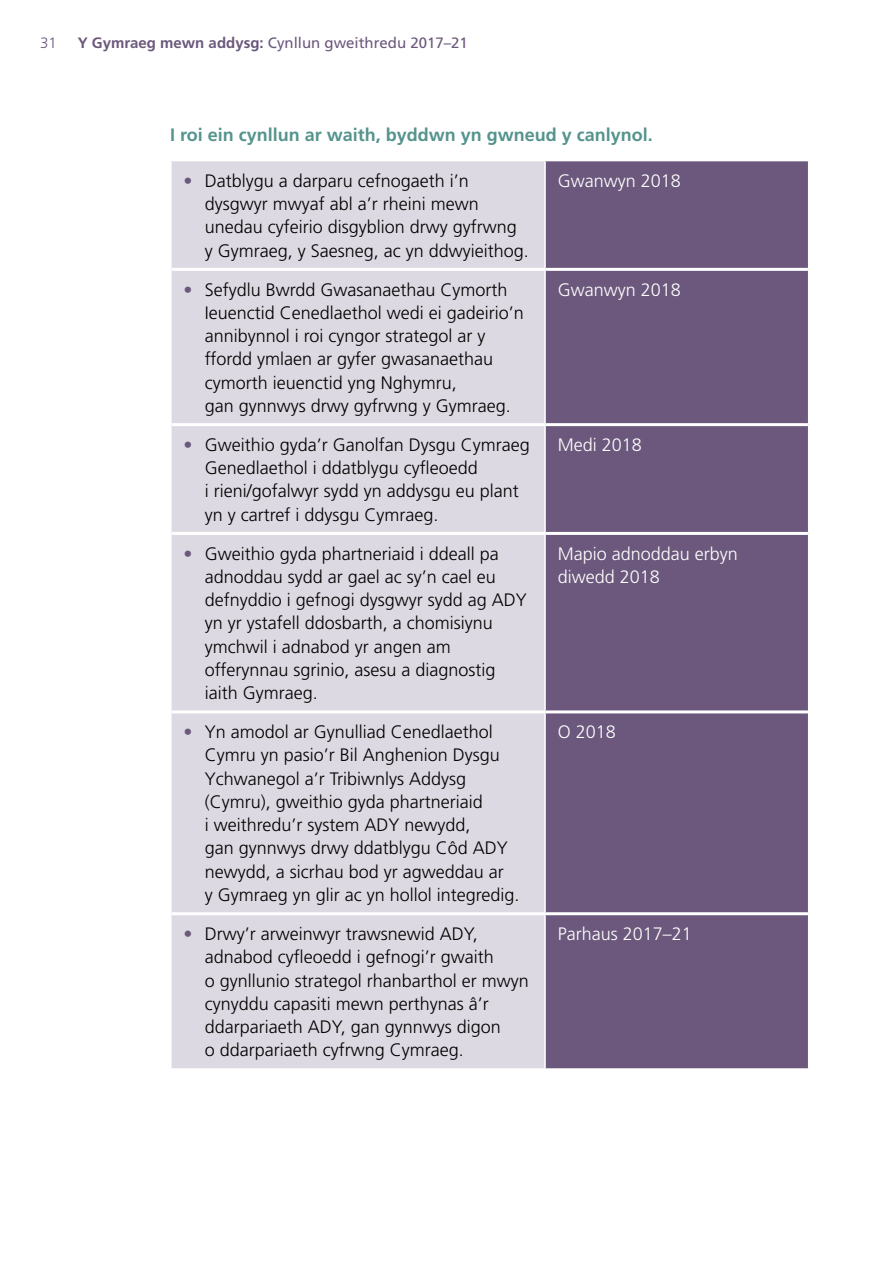
<style>
.page{position:relative;width:893px;height:1263px;background:#fff}
.page>*{position:absolute;margin:0;border:0;box-sizing:border-box;transform-origin:0 0}
.t1{font:300 18px/23.2px "Frutiger LT Std";color:#000}
.White_body_centre{font:300 18px/23.2px "Frutiger LT Std";color:#fff}
.Body_text{font:700 18px "Frutiger LT Std";color:#55948d}
.t2{font:15px "Frutiger LT Std";color:#6b587c}
.t3{font:300 15px "Frutiger LT Std";color:#6b587c}
.s1{font-weight:700}
.s2{color:#6b587c}
</style>
<div class="page">
<div style="left:172px;top:161px;width:372px;height:907px;background:#ddd9e2"></div>
<div style="left:546px;top:161px;width:262px;height:907px;background:#6b587c"></div>
<hr style="left:172px;top:268px;width:373px;height:3px;background:#fff">
<hr style="left:545px;top:268px;width:263px;height:3px;background:#fff">
<hr style="left:172px;top:423px;width:373px;height:3px;background:#fff">
<hr style="left:545px;top:423px;width:263px;height:3px;background:#fff">
<hr style="left:172px;top:532px;width:373px;height:3px;background:#fff">
<hr style="left:545px;top:532px;width:263px;height:3px;background:#fff">
<hr style="left:172px;top:710px;width:373px;height:3px;background:#fff">
<hr style="left:545px;top:710px;width:263px;height:3px;background:#fff">
<hr style="left:172px;top:912px;width:373px;height:3px;background:#fff">
<hr style="left:545px;top:912px;width:263px;height:3px;background:#fff">
<p class="t3" style="left:40px;top:34px;width:18px">31</p>
<p class="t2" style="left:78px;top:34px;width:392px"><span class="s1">Y Gymraeg mewn addysg:</span> Cynllun gweithredu 2017–21</p>
<p class="Body_text" style="left:170px;top:124px;width:484px">I roi ein cynllun ar waith, byddwn yn gwneud y canlynol.</p>
<p class="t1" style="left:205px;top:169px;width:326px;text-indent:-21px"><span class="s2">•</span> Datblygu a darparu cefnogaeth i’n dysgwyr mwyaf abl a’r rheini mewn unedau cyfeirio disgyblion drwy gyfrwng y Gymraeg, y Saesneg, ac yn ddwyieithog.</p>
<p class="White_body_centre" style="left:558px;top:169px;width:125px">Gwanwyn 2018</p>
<p class="t1" style="left:205px;top:278px;width:321px;text-indent:-21px"><span class="s2">•</span> Sefydlu Bwrdd Gwasanaethau Cymorth Ieuenctid Cenedlaethol wedi ei gadeirio’n annibynnol i roi cyngor strategol ar y ffordd ymlaen ar gyfer gwasanaethau cymorth ieuenctid yng Nghymru,<br>gan gynnwys drwy gyfrwng y Gymraeg.</p>
<p class="White_body_centre" style="left:558px;top:278px;width:125px">Gwanwyn 2018</p>
<p class="t1" style="left:205px;top:433px;width:327px;text-indent:-21px"><span class="s2">•</span> Gweithio gyda’r Ganolfan Dysgu Cymraeg Genedlaethol i ddatblygu cyfleoedd<br>i rieni/gofalwyr sydd yn addysgu eu plant yn y cartref i ddysgu Cymraeg.</p>
<p class="White_body_centre" style="left:558px;top:433px;width:86px">Medi 2018</p>
<p class="t1" style="left:205px;top:542px;width:324px;text-indent:-21px"><span class="s2">•</span> Gweithio gyda phartneriaid i ddeall pa adnoddau sydd ar gael ac sy’n cael eu defnyddio i gefnogi dysgwyr sydd ag ADY yn yr ystafell ddosbarth, a chomisiynu ymchwil i adnabod yr angen am offerynnau sgrinio, asesu a diagnostig iaith Gymraeg.</p>
<p class="White_body_centre" style="left:558px;top:542px;width:182px">Mapio adnoddau erbyn diwedd 2018</p>
<p class="t1" style="left:205px;top:721px;width:316px;text-indent:-21px"><span class="s2">•</span> Yn amodol ar Gynulliad Cenedlaethol Cymru yn pasio’r Bil Anghenion Dysgu Ychwanegol a’r Tribiwnlys Addysg (Cymru), gweithio gyda phartneriaid<br>i weithredu’r system ADY newydd,<br>gan gynnwys drwy ddatblygu Côd ADY newydd, a sicrhau bod yr agweddau ar<br>y Gymraeg yn glir ac yn hollol integredig.</p>
<p class="White_body_centre" style="left:558px;top:721px;width:60px">O 2018</p>
<p class="t1" style="left:205px;top:922px;width:326px;text-indent:-21px"><span class="s2">•</span> Drwy’r arweinwyr trawsnewid ADY, adnabod cyfleoedd i gefnogi’r gwaith<br>o gynllunio strategol rhanbarthol er mwyn cynyddu capasiti mewn perthynas â’r ddarpariaeth ADY, gan gynnwys digon<br>o ddarpariaeth cyfrwng Cymraeg.</p>
<p class="White_body_centre" style="left:558px;top:922px;width:136px">Parhaus 2017–21</p>
</div>
